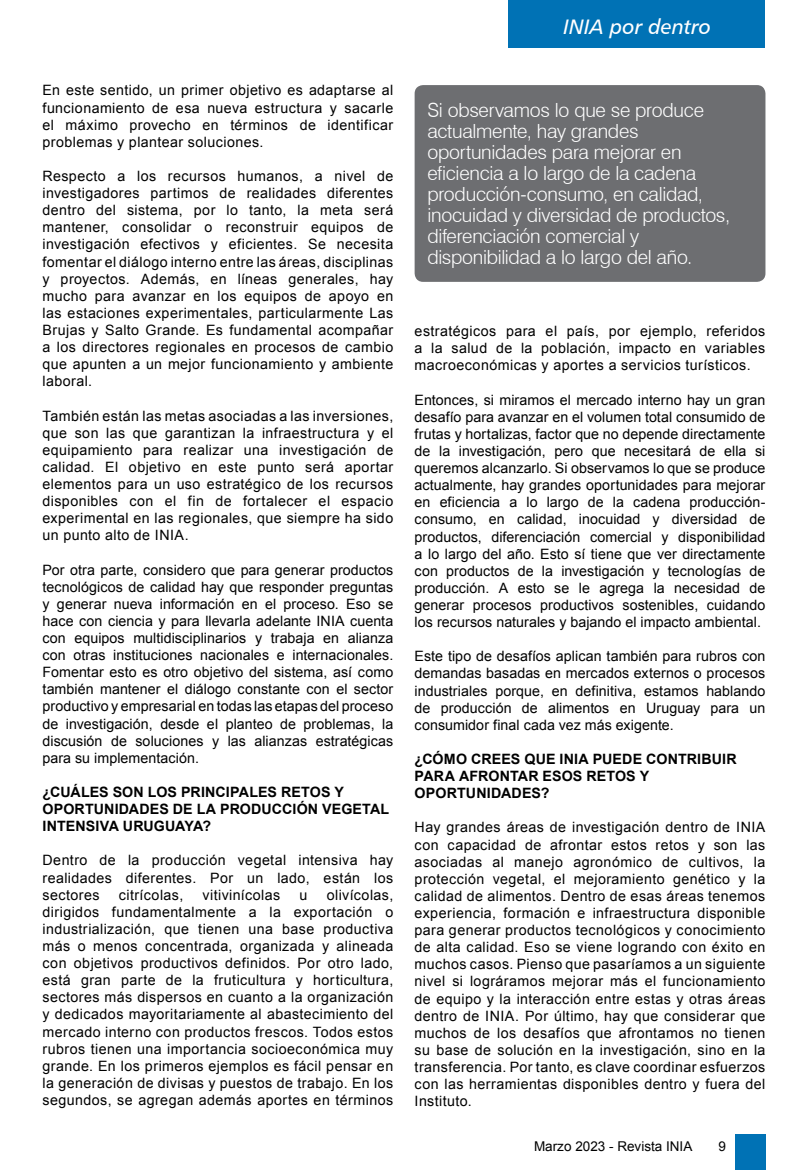
<style>
.page{position:relative;width:808px;height:1170px;background:#fff}
.page>*{position:absolute;margin:0;border:0;box-sizing:border-box;transform-origin:0 0}
.t1{font:21px "Humanist 777 BT Italic B";color:#fff}
.t2{font:300 19.5px/21px "Swiss 721 BT";letter-spacing:-.015em;color:#fff}
.t3{font:14.25px/17.1px "Arial";letter-spacing:.03em;color:#000;text-align:justify}
.t4{font:700 14.25px/17.1px "Arial";letter-spacing:.01em;color:#000}
.t5{font:13.5px "Arial";color:#000}
</style>
<div class="page">
<div style="left:508px;top:0;width:257px;height:47px;background:#0072b5"></div>
<div style="left:734px;top:1134px;width:31px;height:35px;background:#0072b5"></div>
<div style="left:415px;top:85px;width:350px;height:197px;background:#6d6e71;border-radius:9px"></div>
<p class="t3" style="left:43px;top:82px;width:352px">En este sentido, un primer objetivo es adaptarse al funcionamiento de esa nueva estructura y sacarle el máximo provecho en términos de identificar problemas y plantear soluciones.</p>
<p class="t3" style="left:43px;top:168px;width:352px">Respecto a los recursos humanos, a nivel de investigadores partimos de realidades diferentes dentro del sistema, por lo tanto, la meta será mantener, consolidar o reconstruir equipos de investigación efectivos y eficientes. Se necesita fomentar el diálogo interno entre las áreas, disciplinas y proyectos. Además, en líneas generales, hay mucho para avanzar en los equipos de apoyo en las estaciones experimentales, particularmente Las Brujas y Salto Grande. Es fundamental acompañar a los directores regionales en procesos de cambio que apunten a un mejor funcionamiento y ambiente laboral.</p>
<p class="t3" style="left:43px;top:407px;width:352px">También están las metas asociadas a las inversiones, que son las que garantizan la infraestructura y el equipamiento para realizar una investigación de calidad. El objetivo en este punto será aportar elementos para un uso estratégico de los recursos disponibles con el fin de fortalecer el espacio experimental en las regionales, que siempre ha sido un punto alto de INIA.</p>
<p class="t3" style="left:43px;top:561px;width:352px">Por otra parte, considero que para generar productos tecnológicos de calidad hay que responder preguntas y generar nueva información en el proceso. Eso se hace con ciencia y para llevarla adelante INIA cuenta con equipos multidisciplinarios y trabaja en alianza con otras instituciones nacionales e internacionales.<br>Fomentar esto es otro objetivo del sistema, así como también mantener el diálogo constante con el sector productivo y empresarial en todas las etapas del proceso de investigación, desde el planteo de problemas, la discusión de soluciones y las alianzas estratégicas para su implementación.</p>
<p class="t4" style="left:43px;top:783px;width:348px">¿CUÁLES SON LOS PRINCIPALES RETOS Y<br>OPORTUNIDADES DE LA PRODUCCIÓN VEGETAL<br>INTENSIVA URUGUAYA?</p>
<p class="t3" style="left:43px;top:852px;width:352px">Dentro de la producción vegetal intensiva hay realidades diferentes. Por un lado, están los sectores</p>
<p class="t3" style="left:43px;top:886px;width:352px;text-indent:284px">olivícolas, dirigidos fundamentalmente a la exportación o industrialización, que tienen una base productiva más o menos concentrada, organizada y alineada con objetivos productivos definidos. Por otro lado, está gran parte de la fruticultura y horticultura, sectores más dispersos en cuanto a la organización y dedicados mayoritariamente al abastecimiento del mercado interno con productos frescos. Todos estos rubros tienen una importancia socioeconómica muy grande. En los primeros ejemplos es fácil pensar en la generación de divisas y puestos de trabajo. En los segundos, se agregan además aportes en términos</p>
<p class="t3" style="left:119px;top:886px;width:66px">citrícolas,</p>
<p class="t3" style="left:203px;top:886px;width:79px">vitivinícolas</p>
<p class="t3" style="left:300px;top:886px;width:9px">u</p>
<h1 class="t1" style="left:563px;top:13px;width:149px">INIA por dentro</h1>
<p class="t2" style="left:427px;top:100px;width:304px">Si observamos lo que se produce actualmente, hay grandes oportunidades para mejorar en eficiencia a lo largo de la cadena producción-consumo, en calidad, inocuidad y diversidad de productos, diferenciación comercial y disponibilidad a lo largo del año.</p>
<p class="t3" style="left:415px;top:323px;width:352px">estratégicos para el país, por ejemplo, referidos a la salud de la población, impacto en variables macroeconómicas y aportes a servicios turísticos.</p>
<p class="t3" style="left:415px;top:391px;width:352px">Entonces, si miramos el mercado interno hay un gran desafío para avanzar en el volumen total consumido de frutas y hortalizas, factor que no depende directamente de la investigación, pero que necesitará de ella si queremos alcanzarlo. Si observamos lo que se produce actualmente, hay grandes oportunidades para mejorar en eficiencia a lo largo de la cadena producción&shy;consumo, en calidad, inocuidad y diversidad de productos, diferenciación comercial y disponibilidad a lo largo del año. Esto sí tiene que ver directamente con productos de la investigación y tecnologías de producción. A esto se le agrega la necesidad de generar procesos productivos sostenibles, cuidando los recursos naturales y bajando el impacto ambiental.</p>
<p class="t3" style="left:415px;top:648px;width:352px">Este tipo de desafíos aplican también para rubros con demandas basadas en mercados externos o procesos industriales porque, en definitiva, estamos hablando de producción de alimentos en Uruguay para un consumidor final cada vez más exigente.</p>
<p class="t4" style="left:415px;top:750px;width:324px">¿CÓMO CREES QUE INIA PUEDE CONTRIBUIR<br>PARA AFRONTAR ESOS RETOS Y<br>OPORTUNIDADES?</p>
<p class="t3" style="left:415px;top:819px;width:352px">Hay grandes áreas de investigación dentro de INIA con capacidad de afrontar estos retos y son las asociadas al manejo agronómico de cultivos, la protección vegetal, el mejoramiento genético y la calidad de alimentos. Dentro de esas áreas tenemos experiencia, formación e infraestructura disponible para generar productos tecnológicos y conocimiento de alta calidad. Eso se viene logrando con éxito en muchos casos. Pienso que pasaríamos a un siguiente nivel si lográramos mejorar más el funcionamiento de equipo y la interacción entre estas y otras áreas dentro de INIA. Por último, hay que considerar que muchos de los desafíos que afrontamos no tienen su base de solución en la investigación, sino en la transferencia. Por tanto, es clave coordinar esfuerzos con las herramientas disponibles dentro y fuera del Instituto.</p>
<p class="t5" style="left:534px;top:1137px;width:160px">Marzo 2023 - Revista INIA</p>
<p class="t5" style="left:718px;top:1137px;width:9px">9</p>
</div>
